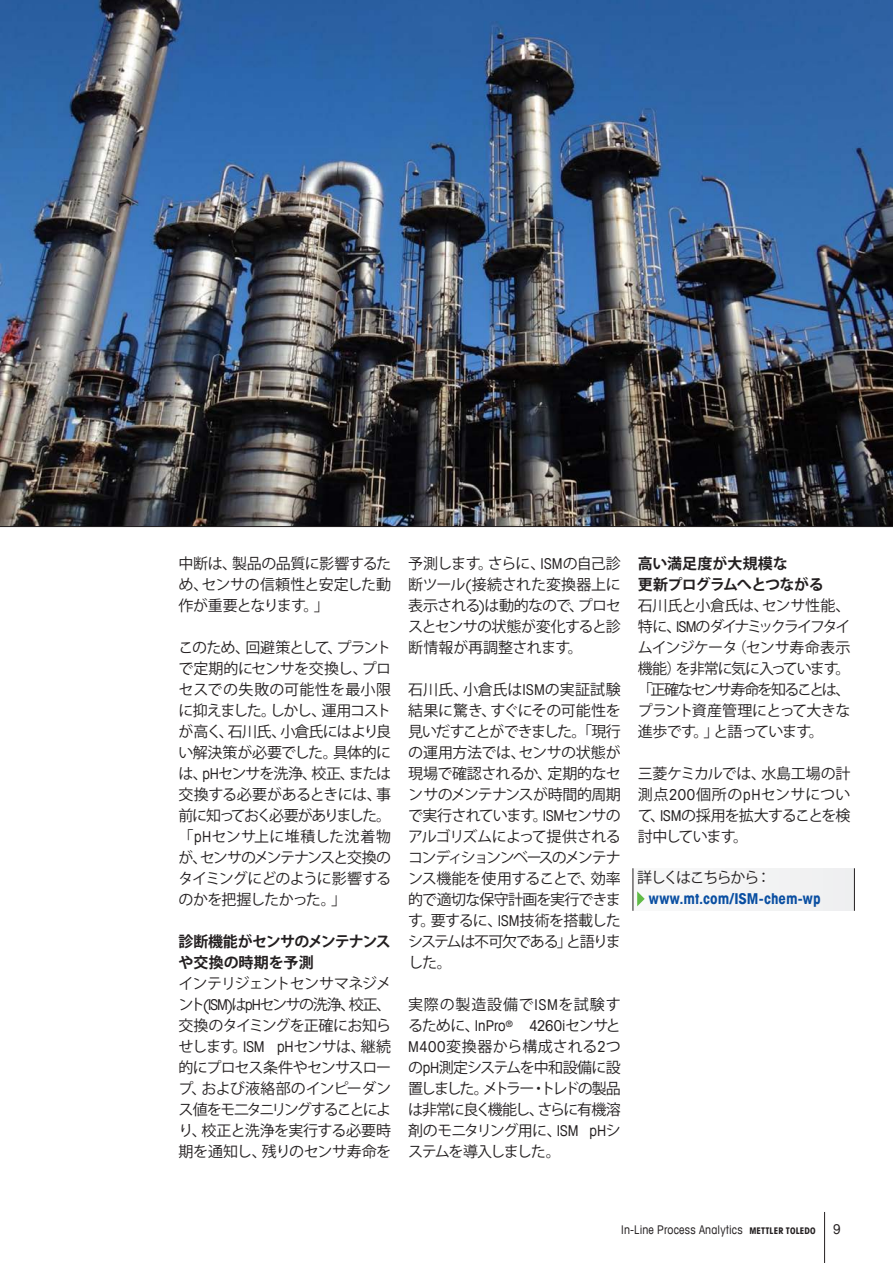
<style>
.page{position:relative;width:893px;height:1263px;background:#fff}
.page>*{position:absolute;margin:0;border:0;box-sizing:border-box;transform-origin:0 0}
.t1{font:15px/21px "Koz Go Pro";letter-spacing:-.06em;color:#231f20;text-align:justify}
.t2{font:700 15px/21px "Koz Go Pro";letter-spacing:-.02em;color:#231f20}
.t3{font:700 condensed 15px "Avant Garde Com";letter-spacing:.005em;color:#0a4fa2}
.t4{font:condensed 15px "Avant Garde Com";color:#231f20}
.t5{font:15px "Koz Go Pro";letter-spacing:.055em;color:#231f20}
.t6{font:15px "Koz Go Pro";letter-spacing:-.095em;color:#231f20}
.t7{font:condensed 13.5px "Avant Garde Com";color:#231f20}
.t8{font:condensed 12px "Avant Garde Com";letter-spacing:.015em;color:#231f20}
.s1{font-family:"Avant Garde Com";font-stretch:condensed}
.s2{font-family:"Avant Garde Com";font-stretch:condensed;font-size:16.5px}
.s3{font-family:"Koz Go Pro";font-stretch:normal}
.s4{font-family:"Avant Garde";font-weight:700;font-size:9px}
</style>
<div class="page">
<hr style="left:824px;top:1212px;width:1px;height:51px;background:#231f20">
<img style="left:0;top:0;width:893px;height:526px">
<hr style="left:0;top:526px;width:893px;height:1px;background:#231f20">
<div style="left:633px;top:868px;width:222px;height:43px;background:#f4f4f5"></div>
<hr style="left:633px;top:868px;width:1px;height:43px;background:#231f20">
<hr style="left:854px;top:868px;width:1px;height:43px;background:#231f20">
<svg style="left:637px;top:891px;width:8px;height:15px"></svg>
<p class="t1" style="left:179px;top:553px;width:214px">中断は、製品の品質に影響するため、センサの信頼性と安定した動作が重要となります。」</p>
<p class="t1" style="left:179px;top:637px;width:214px">このため、回避策として、プラントで定期的にセンサを交換し、プロセスでの失敗の可能性を最小限に抑えました。しかし、運用コストが高く、石川氏、小倉氏にはより良い解決策が必要でした。具体的には、<span class="s1">pH</span>センサを洗浄、校正、または交換する必要があるときには、事前に知っておく必要がありました。「<span class="s1">pH</span>センサ上に堆積した沈着物が、センサのメンテナンスと交換のタイミングにどのように影響するのかを把握したかった。」</p>
<p class="t2" style="left:179px;top:932px;width:214px">診断機能がセンサのメンテナンスや交換の時期を予測</p>
<p class="t1" style="left:179px;top:973px;width:214px">インテリジェントセンサマネジメント<span class="s2">(</span><span class="s1">ISM</span><span class="s2">)</span>は<span class="s1">pH</span>センサの洗浄、校正、交換のタイミングを正確にお知らせします。<span class="s1">ISM pH</span>センサは、継続的にプロセス条件やセンサスロープ、および液絡部のインピーダンス値をモ二タニリングすることにより、校正と洗浄を実行する必要時期を通知し、残りのセンサ寿命を</p>
<p class="t1" style="left:408px;top:553px;width:214px">予測します。さらに、<span class="s1">ISM</span>の自己診断ツール<span class="s2">(</span>接続された変換器上に表示される<span class="s2">)</span>は動的なので、プロセスとセンサの状態が変化すると診断情報が再調整されます。</p>
<p class="t1" style="left:408px;top:679px;width:214px">石川氏、小倉氏は<span class="s1">ISM</span>の実証試験結果に驚き、すぐにその可能性を見いだすことができました。「現行の運用方法では、センサの状態が現場で確認されるか、定期的なセンサのメンテナンスが時間的周期で実行されています。<span class="s1">ISM</span>センサのアルゴリズムによって提供されるコンディションンベースのメンテナンス機能を使用することで、効率的で適切な保守計画を実行できます。要するに、<span class="s1">ISM</span>技術を搭載したシステムは不可欠である」と語りました。</p>
<p class="t5" style="left:408px;top:995px;width:214px">実際の製造設備で<span class="s1">ISM</span>を試験す</p>
<p class="t4" style="left:408px;top:1016px;width:214px"><span class="s3">るために、</span>InPro<sup>®</sup> 4260i<span class="s3">センサと</span></p>
<p class="t1" style="left:408px;top:1036px;width:214px"><span class="s1">M400</span>変換器から構成される<span class="s1">2</span>つの<span class="s1">pH</span>測定システムを中和設備に設置しました。メトラー・トレドの製品は非常に良く機能し、さらに有機溶剤のモニタリング用に、<span class="s1">ISM pH</span>システムを導入しました。</p>
<p class="t2" style="left:638px;top:554px;width:187px">高い満足度が大規模な<br>更新プログラムへとつながる</p>
<p class="t1" style="left:638px;top:595px;width:214px">石川氏と小倉氏は、センサ性能、特に、<span class="s1">ISM</span>のダイナミックライフタイムインジケータ（センサ寿命表示機能）を非常に気に入っています。「正確なセンサ寿命を知ることは、プラント資産管理にとって大きな進歩です。」と語っています。</p>
<p class="t1" style="left:638px;top:763px;width:214px">三菱ケミカルでは、水島工場の計測点<span class="s1">200</span>個所の<span class="s1">pH</span>センサについて、<span class="s1">ISM</span>の採用を拡大することを検討中しています。</p>
<p class="t6" style="left:637px;top:868px;width:135px">詳しくはこちらから：</p>
<p class="t3" style="left:649px;top:889px;width:173px">www.mt.com/ISM-chem-wp</p>
<p class="t8" style="left:621px;top:1223px;width:196px">In-Line Process Analytics <span class="s4">METTLER TOLEDO</span></p>
<p class="t7" style="left:833px;top:1221px;width:9px">9</p>
</div>
